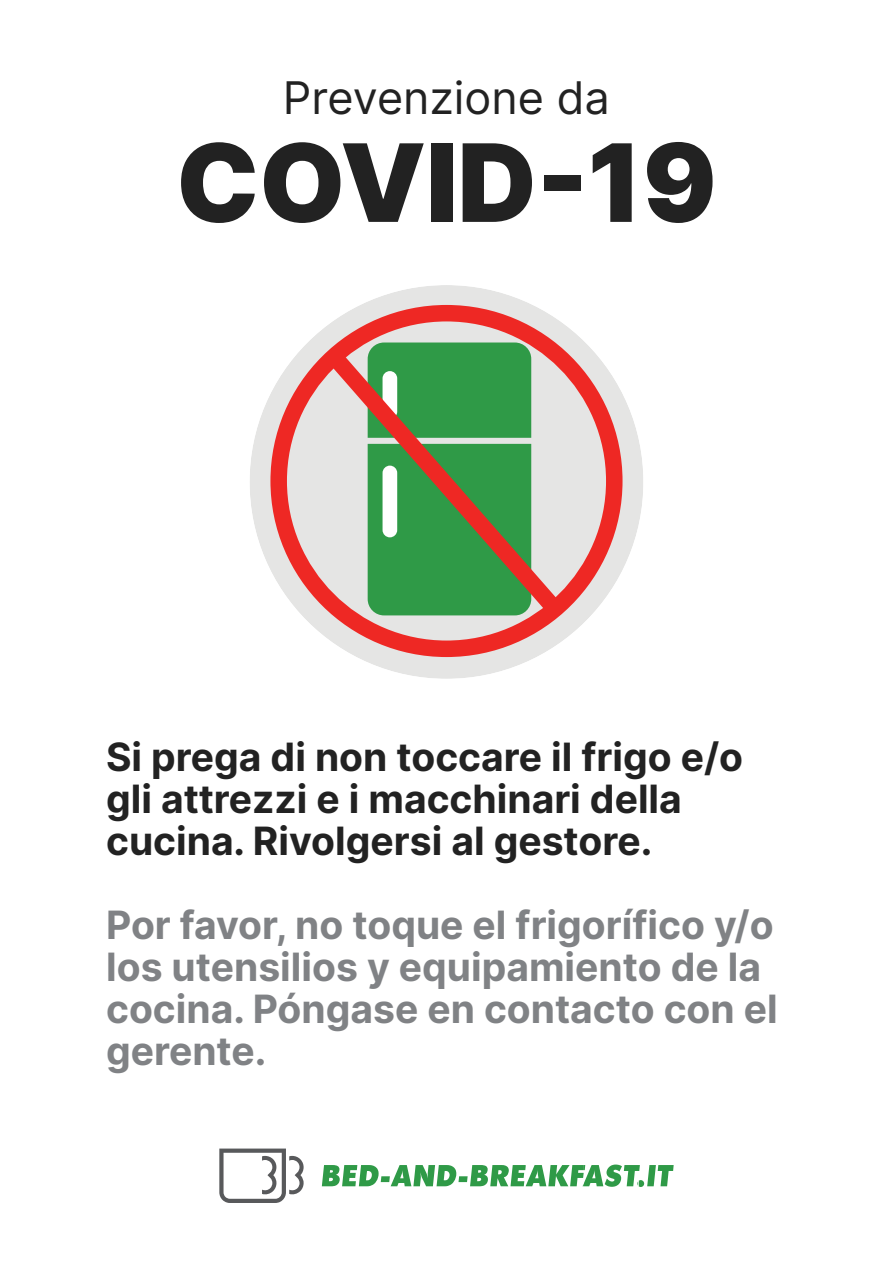
<style>
.page{position:relative;width:893px;height:1263px;background:#fff}
.page>*{position:absolute;margin:0;border:0;box-sizing:border-box;transform-origin:0 0}
.t1{font:900 108px "Inter";color:#222}
.t2{font:45px "Inter";color:#222}
.t3{font:700 39px/42px "Inter";color:#808285}
.t4{font:700 39px/42px "Inter";color:#222}
</style>
<div class="page">
<div style="left:250px;top:285px;width:393px;height:394px;background:#e5e5e4;border-radius:50%"></div>
<svg style="left:270px;top:305px;width:352px;height:352px"></svg>
<svg style="left:322px;top:1164px;width:352px;height:23px"></svg>
<svg style="left:219px;top:1148px;width:85px;height:55px"></svg>
<p class="t2" style="left:283px;top:65px;width:329px">Prevenzione da</p>
<h1 class="t1" style="left:176px;top:104px;width:542px">COVID-19</h1>
<p class="t4" style="left:106px;top:734px;width:639px">Si prega di non toccare il frigo e/o gli attrezzi e i macchinari della cucina. Rivolgersi al gestore.</p>
<p class="t3" style="left:106px;top:902px;width:673px">Por favor, no toque el frigorífico y/o los utensilios y equipamiento de la cocina. Póngase en contacto con el gerente.</p>
</div>
